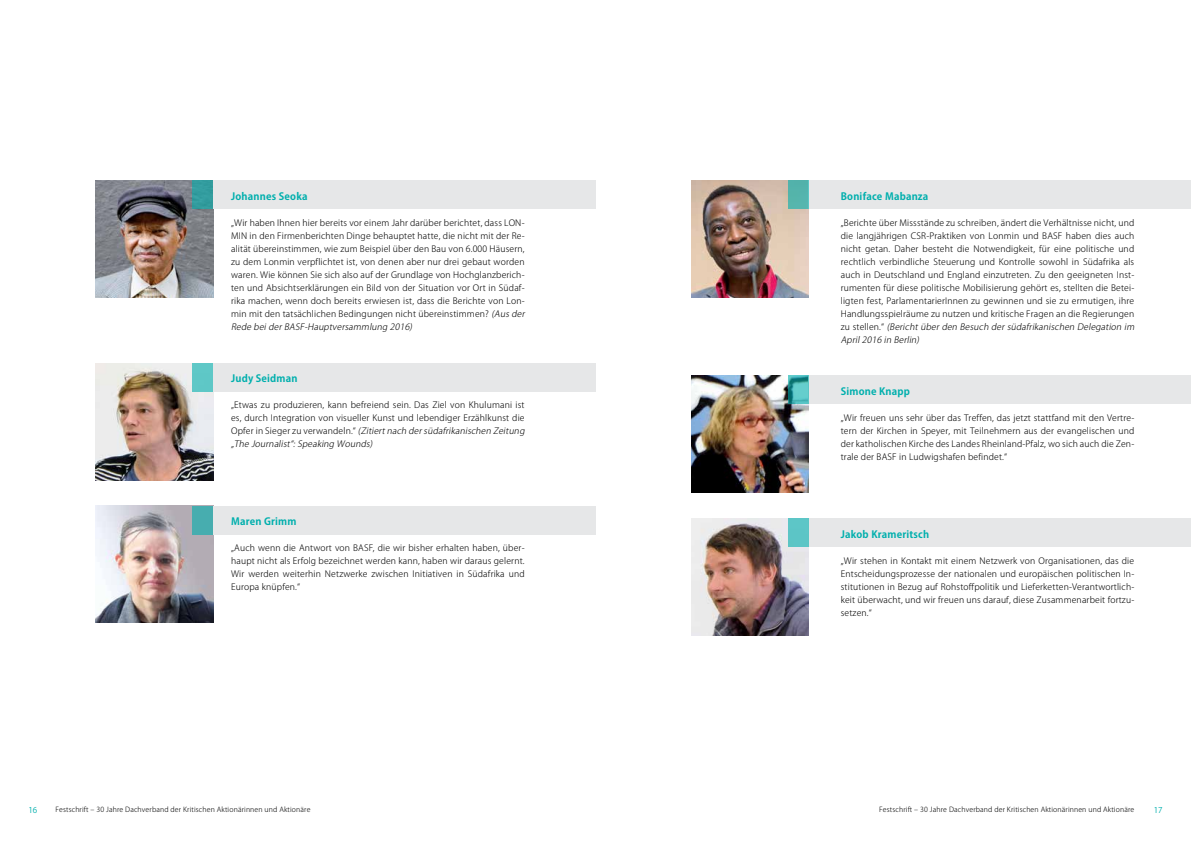
<style>
.page{position:relative;width:1191px;height:842px;background:#fff}
.page>*{position:absolute;margin:0;border:0;box-sizing:border-box;transform-origin:0 0}
.t1{font:700 10px "Koz Go Pr 6 N";letter-spacing:.02em;color:#00afad}
.t2{font:300 8.7px/13px "Koz Go Pr 6 N";letter-spacing:.02em;color:#000}
.t3{font:8px "Koz Go Pr 6 N";color:#00afad}
.t4{font:300 7px "Koz Go Pr 6 N";letter-spacing:.02em;color:#000}
.s1{font-style:italic}
</style>
<div class="page">
<img style="left:96px;top:363px;width:117px;height:117px">
<div style="left:213px;top:363px;width:382px;height:29px;background:#e6e7e8"></div>
<div style="left:193px;top:363px;width:20px;height:29px;background:#5fc8c7"></div>
<img style="left:96px;top:181px;width:117px;height:117px">
<div style="left:213px;top:181px;width:382px;height:28px;background:#e6e7e8"></div>
<div style="left:193px;top:181px;width:20px;height:28px;background:#329d9f"></div>
<img style="left:96px;top:506px;width:117px;height:117px">
<div style="left:213px;top:506px;width:382px;height:28px;background:#e6e7e8"></div>
<div style="left:193px;top:506px;width:20px;height:28px;background:#47adaf"></div>
<img style="left:691px;top:181px;width:117px;height:117px">
<img style="left:691px;top:375px;width:117px;height:117px">
<img style="left:691px;top:519px;width:117px;height:117px">
<div style="left:808px;top:181px;width:383px;height:28px;background:#e6e7e8"></div>
<div style="left:788px;top:181px;width:20px;height:28px;background:#54b4ab"></div>
<div style="left:808px;top:375px;width:383px;height:29px;background:#e6e7e8"></div>
<svg style="left:788px;top:375px;width:20px;height:29px"></svg>
<div style="left:808px;top:519px;width:383px;height:28px;background:#e6e7e8"></div>
<div style="left:788px;top:519px;width:20px;height:28px;background:#5cc5c6"></div>
<p class="t1" style="left:231px;top:190px;width:78px">Johannes Seoka</p>
<p class="t2" style="left:231px;top:216px;width:298px">„Wir haben Ihnen hier bereits vor einem Jahr darüber berichtet, dass LON-MIN in den Firmenberichten Dinge behauptet hatte, die nicht mit der Re&shy;alität übereinstimmen, wie zum Beispiel über den Bau von 6.000 Häusern, zu dem Lonmin verpflichtet ist, von denen aber nur drei gebaut worden waren. Wie können Sie sich also auf der Grundlage von Hochglanzberich&shy;ten und Absichtserklärungen ein Bild von der Situation vor Ort in Südaf&shy;rika machen, wenn doch bereits erwiesen ist, dass die Berichte von Lon&shy;min mit den tatsächlichen Bedingungen nicht übereinstimmen? <span class="s1">(Ausder Rede beiderBASF-Hauptversammlung 2016)</span></p>
<p class="t1" style="left:231px;top:372px;width:68px">Judy Seidman</p>
<p class="t2" style="left:231px;top:398px;width:298px">„Etwas zu produzieren, kann befreiend sein. Das Ziel von Khulumani ist es, durch Integration von visueller Kunst und lebendiger Erzählkunst die O p fe r i n S i e g e r z u ve rw a n d e l n . “ <span class="s1">(Zitiertnach dersüdafrikanischen Zeitung „The Journalist“:Speaking Wounds)</span></p>
<p class="t1" style="left:231px;top:515px;width:67px">Maren Grimm</p>
<p class="t2" style="left:231px;top:541px;width:295px;text-align:justify">„Auch wenn die Antwort von BASF, die wir bisher erhalten haben, über&shy;haupt nicht als Erfolg bezeichnet werden kann, haben wir daraus gelernt.<br>Wir werden weiterhin Netzwerke zwischen Initiativen in Südafrika und Europa knüpfen.“</p>
<p class="t1" style="left:840px;top:190px;width:89px">Boniface Mabanza</p>
<p class="t2" style="left:840px;top:216px;width:298px">„Berichte über Missstände zu schreiben, ändert die Verhältnisse nicht, und die langjährigen CSR-Praktiken von Lonmin und BASF haben dies auch nicht getan. Daher besteht die Notwendigkeit, für eine politische und rechtlich verbindliche Steuerung und Kontrolle sowohl in Südafrika als auch in Deutschland und England einzutreten. Zu den geeigneten Inst&shy;rumenten für diese politische Mobilisierung gehört es, stellten die Betei&shy;ligten fest, ParlamentarierInnen zu gewinnen und sie zu ermutigen, ihre Handlungsspielräume zu nutzen und kritische Fragen an die Regierungen z u s t e l l e n . “ <span class="s1">(Berichtüberden Besuch dersüdafrikanischen Delegation im April2016 in Berlin)</span></p>
<p class="t1" style="left:840px;top:385px;width:71px">Simone Knapp</p>
<p class="t2" style="left:840px;top:411px;width:295px;text-align:justify">„Wir freuen uns sehr über das Treffen, das jetzt stattfand mit den Vertre&shy;tern der Kirchen in Speyer, mit Teilnehmern aus der evangelischen und der katholischen Kirche des Landes Rheinland-Pfalz, wo sich auch die Zen&shy;trale der BASF in Ludwigshafen befindet.“</p>
<p class="t1" style="left:840px;top:528px;width:90px">Jakob Krameritsch</p>
<p class="t2" style="left:840px;top:554px;width:295px;text-align:justify">„Wir stehen in Kontakt mit einem Netzwerk von Organisationen, das die Entscheidungsprozesse der nationalen und europäischen politischen In&shy;stitutionen in Bezug auf Rohstoffpolitik und Lieferketten-Verantwortlich&shy;keit überwacht, und wir freuen uns darauf, diese Zusammenarbeit fortzu&shy;setzen.“</p>
<p class="t3" style="left:28px;top:805px;width:10px">16</p>
<p class="t4" style="left:55px;top:806px;width:256px">Festschrift – 30 Jahre Dachverband der Kritischen Aktionärinnen und Aktionäre</p>
<p class="t4" style="left:879px;top:806px;width:256px">Festschrift – 30 Jahre Dachverband der Kritischen Aktionärinnen und Aktionäre</p>
<p class="t3" style="left:1153px;top:805px;width:10px">17</p>
</div>
